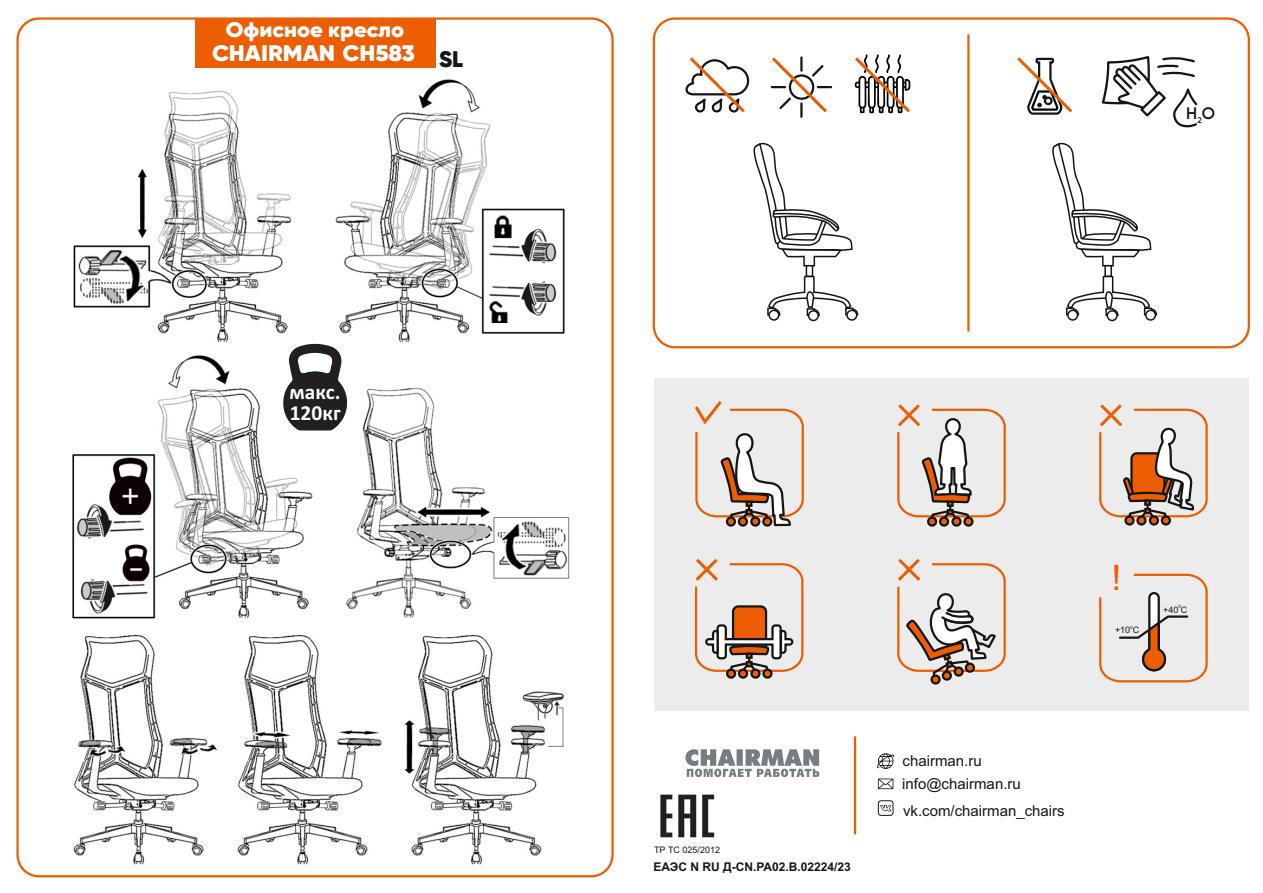
<style>
.page{position:relative;width:1263px;height:893px;background:#fff}
.page>*{position:absolute;margin:0;border:0;box-sizing:border-box;transform-origin:0 0}
.t1{font:35.25px "Arial";color:#ed5e04}
.t2{font:900 22.5px "Gilroy";color:#fff;scale:1.07 1}
.t3{font:900 22.5px "Gilroy";color:#151616}
.t4{font:700 21.45px/21px "Calibri";color:#fff}
.t5{font:900 21px "Gilroy";color:#fff;scale:1.07 1}
.t6{font:600 16.65px "Gilroy";color:#151616}
.t7{font:15px "Arial";color:#151616}
.t8{font:700 12px "Arial";color:#151616}
.t9{font:9px "Arial";color:#151616}
.t10{font:4.5px "Arial";color:#151616}
</style>
<div class="page">
<img style="left:72px;top:79px;width:498px;height:786px">
<div style="left:653px;top:17px;width:597px;height:331px;border:2px solid #ed5e04;border-radius:21px"></div>
<svg style="left:768px;top:310px;width:11px;height:11px"></svg>
<svg style="left:846px;top:310px;width:11px;height:11px"></svg>
<svg style="left:808px;top:310px;width:11px;height:11px"></svg>
<svg style="left:753px;top:143px;width:106px;height:176px"></svg>
<hr style="left:967px;top:34px;width:2px;height:298px;background:#ed5e04">
<svg style="left:1067px;top:310px;width:11px;height:11px"></svg>
<svg style="left:1145px;top:310px;width:11px;height:11px"></svg>
<svg style="left:1106px;top:310px;width:12px;height:11px"></svg>
<svg style="left:1052px;top:143px;width:106px;height:176px"></svg>
<svg style="left:685px;top:57px;width:63px;height:56px"></svg>
<svg style="left:770px;top:56px;width:61px;height:61px"></svg>
<svg style="left:854px;top:54px;width:57px;height:60px"></svg>
<svg style="left:1017px;top:57px;width:56px;height:58px"></svg>
<svg style="left:1101px;top:56px;width:97px;height:72px"></svg>
<div style="left:654px;top:378px;width:595px;height:332px;background:#ececec"></div>
<svg style="left:695px;top:401px;width:109px;height:126px"></svg>
<div style="left:1124px;top:515px;width:11px;height:11px;background:#ed5e04;border:2px solid #151616;border-radius:50%"></div>
<div style="left:1136px;top:515px;width:10px;height:11px;background:#ed5e04;border:2px solid #151616;border-radius:50%"></div>
<svg style="left:1149px;top:515px;width:10px;height:11px"></svg>
<svg style="left:1161px;top:515px;width:10px;height:11px"></svg>
<svg style="left:1099px;top:404px;width:109px;height:116px"></svg>
<svg style="left:927px;top:516px;width:10px;height:11px"></svg>
<svg style="left:939px;top:516px;width:10px;height:11px"></svg>
<div style="left:951px;top:516px;width:11px;height:11px;background:#ed5e04;border:2px solid #151616;border-radius:50%"></div>
<div style="left:963px;top:516px;width:10px;height:11px;background:#ed5e04;border:2px solid #151616;border-radius:50%"></div>
<svg style="left:897px;top:404px;width:109px;height:117px"></svg>
<svg style="left:1099px;top:573px;width:109px;height:110px"></svg>
<svg style="left:897px;top:558px;width:109px;height:127px"></svg>
<hr style="left:854px;top:736px;width:2px;height:98px;background:#ed5e04">
<svg style="left:878px;top:778px;width:15px;height:11px"></svg>
<svg style="left:877px;top:753px;width:17px;height:16px"></svg>
<div style="left:878px;top:800px;width:15px;height:16px;border:1px solid #151616;border-radius:3px"></div>
<svg style="left:880px;top:805px;width:11px;height:6px"></svg>
<svg style="left:660px;top:558px;width:159px;height:280px"></svg>
<div style="left:195px;top:19px;width:240px;height:49px;background:#ed5e04"></div>
<svg style="left:281px;top:343px;width:67px;height:88px"></svg>
<h3 class="t5" style="left:226px;top:20px;width:168px">Офисное кресло</h3>
<h2 class="t2" style="left:212px;top:43px;width:191px">CHAIRMAN CH583</h2>
<h2 class="t3" style="left:439px;top:49px;width:25px">SL</h2>
<h3 class="t4" style="left:290px;top:383px;width:53px">макс.<br>120кг</h3>
<p class="t6" style="left:1186px;top:106px;width:30px">H<sub>2</sub>O</p>
<p class="t9" style="left:654px;top:846px;width:68px">ТР ТС 025/2012</p>
<p class="t8" style="left:654px;top:862px;width:199px">ЕАЭС N RU Д-CN.РА02.В.02224/23</p>
<p class="t7" style="left:903px;top:755px;width:81px">chairman.ru</p>
<p class="t7" style="left:903px;top:805px;width:163px">vk.com/chairman_chairs</p>
<p class="t7" style="left:902px;top:778px;width:120px">info@chairman.ru</p>
<h1 class="t1" style="left:1111px;top:565px;width:11px">!</h1>
<p class="t10" style="left:1130px;top:626px;width:4px">0</p>
<p class="t9" style="left:1115px;top:627px;width:26px">+10 C</p>
<p class="t10" style="left:1178px;top:605px;width:4px">0</p>
<p class="t9" style="left:1163px;top:606px;width:26px">+40 C</p>
</div>
